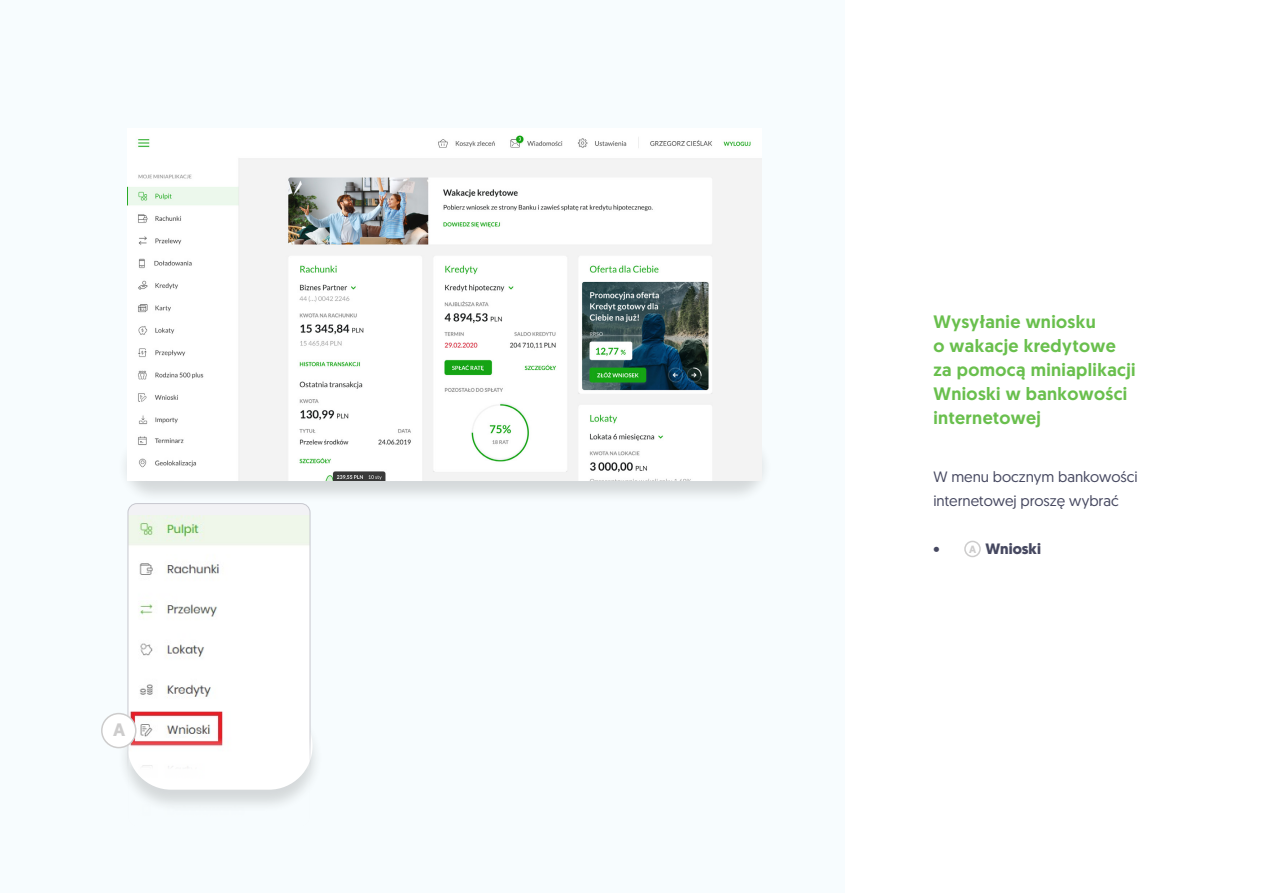
<style>
.page{position:relative;width:1263px;height:893px;background:#fff}
.page>*{position:absolute;margin:0;border:0;box-sizing:border-box;transform-origin:0 0}
.t1{font:500 18px/24px "Geomanist";letter-spacing:.02em;color:#69bf4d}
.t2{font:700 18px "Geomanist";color:#cdcccc}
.t3{font:15px/24px "Geomanist";color:#464860}
.t4{font:700 15px "Geomanist";color:#464860}
.s1{font-weight:400}
.s2{font-size:10.5px;color:#cdcccc}
</style>
<div class="page">
<div style="left:0;top:0;width:844px;height:893px;background:#f7fcfe"></div>
<div style="left:117px;top:431px;width:655px;height:72px;background:#1d1d1b;opacity:.16"></div>
<img style="left:128px;top:135px;width:633px;height:345px">
<div style="left:117px;top:703px;width:207px;height:110px;background:#1d1d1b;opacity:.16"></div>
<div style="left:128px;top:504px;width:182px;height:323px;background:#f6fbfd;border-radius:9px"></div>
<img style="left:130px;top:515px;width:178px;height:288px">
<div style="left:128px;top:503px;width:182px;height:324px;border:1px solid #c7c8cf;border-radius:9px"></div>
<div style="left:102px;top:714px;width:34px;height:34px;background:#fff;border-radius:50%"></div>
<div style="left:101px;top:713px;width:36px;height:35px;border:2px solid #cdcccc;border-radius:50%"></div>
<div style="left:964px;top:541px;width:17px;height:16px;border:2px solid #cdcccc;border-radius:50%"></div>
<p class="t2" style="left:113px;top:718px;width:14px">A</p>
<p class="t1" style="left:933px;top:310px;width:204px">Wysyłanie wniosku<br>o wakacje kredytowe za pomocą miniaplikacji<br>Wnioski w bankowości internetowej</p>
<p class="t3" style="left:933px;top:465px;width:206px">W menu bocznym bankowości internetowej proszę wybrać</p>
<p class="t4" style="left:933px;top:539px;width:109px"><span class="s1">•</span> <span class="s2">A</span> Wnioski</p>
</div>
